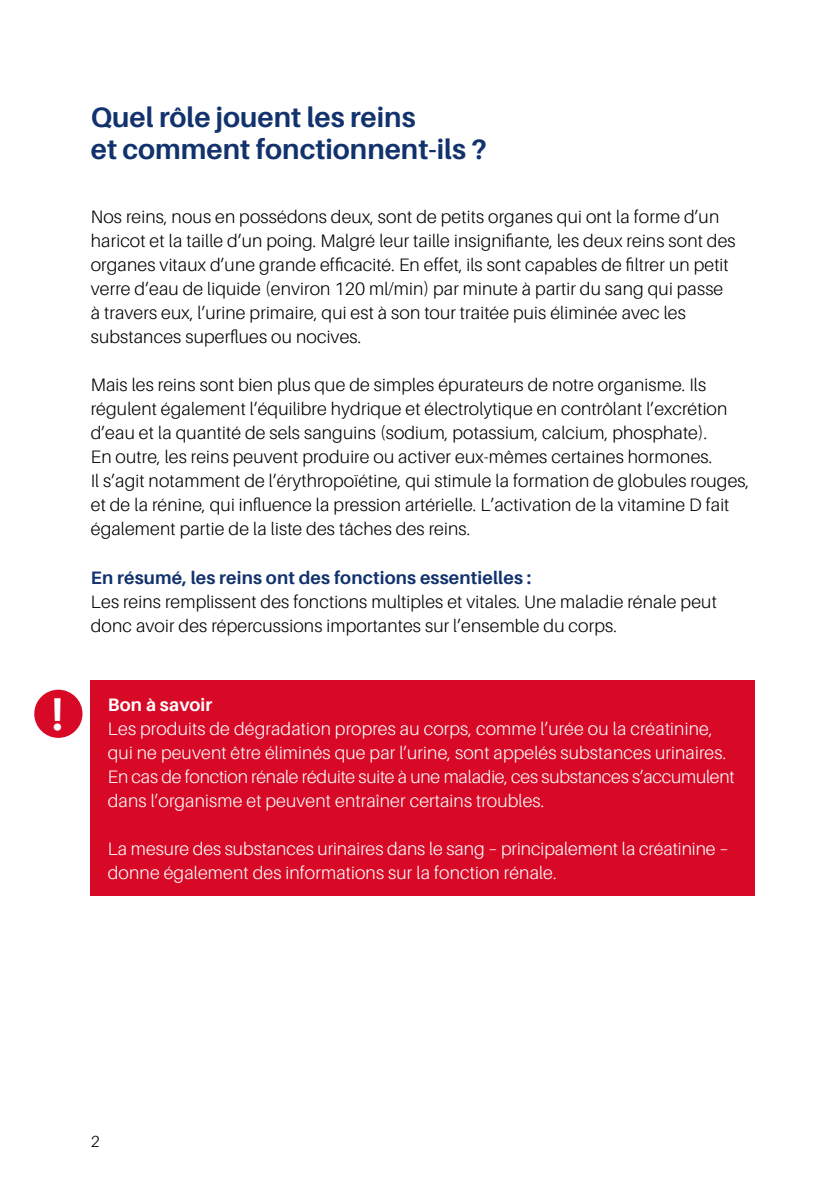
<style>
.page{position:relative;width:840px;height:1191px;background:#fff}
.page>*{position:absolute;margin:0;border:0;box-sizing:border-box;transform-origin:0 0}
.t1{font:700 46px "Aileron";color:#fff}
.t2{font:700 28px/32px "Aileron";color:#12326e}
.t3{font:300 18px/24px "Aileron";letter-spacing:.01em;color:#000}
.t4{font:300 18px/24px "Aileron";letter-spacing:.01em;color:#fff}
.t5{font:700 18px "Aileron";letter-spacing:.01em;color:#12326e}
.t6{font:700 18px "Aileron";letter-spacing:.01em;color:#fff}
.t7{font:300 16px "Aileron";color:#000}
</style>
<div class="page">
<div style="left:91px;top:679px;width:663px;height:216px;background:#d70926"></div>
<div style="left:34px;top:689px;width:48px;height:49px;background:#d70926;border-radius:50%"></div>
<h1 class="t1" style="left:51px;top:688px;width:14px">!</h1>
<h2 class="t2" style="left:91px;top:102px;width:397px">Quel rôle jouent les reins<br>et comment fonctionnent-ils ?</h2>
<p class="t3" style="left:91px;top:205px;width:646px">Nos reins, nous en possédons deux, sont de petits organes qui ont la forme d’un haricot et la taille d’un poing. Malgré leur taille insignifiante, les deux reins sont des organes vitaux d’une grande efficacité. En effet, ils sont capables de filtrer un petit verre d’eau de liquide (environ 120 ml/min) par minute à partir du sang qui passe à travers eux, l’urine primaire, qui est à son tour traitée puis éliminée avec les substances superflues ou nocives.</p>
<p class="t3" style="left:91px;top:373px;width:659px">Mais les reins sont bien plus que de simples épurateurs de notre organisme. Ils régulent également l’équilibre hydrique et électrolytique en contrôlant l’excrétion d’eau et la quantité de sels sanguins (sodium, potassium, calcium, phosphate).<br>En outre, les reins peuvent produire ou activer eux-mêmes certaines hormones.<br>Il s’agit notamment de l’érythropoïétine, qui stimule la formation de globules rouges, et de la rénine, qui influence la pression artérielle. L’activation de la vitamine D fait également partie de la liste des tâches des reins.</p>
<p class="t5" style="left:91px;top:567px;width:442px">En résumé, les reins ont des fonctions essentielles :</p>
<p class="t3" style="left:91px;top:589px;width:627px">Les reins remplissent des fonctions multiples et vitales. Une maladie rénale peut donc avoir des répercussions importantes sur l’ensemble du corps.</p>
<p class="t6" style="left:108px;top:694px;width:106px">Bon à savoir</p>
<p class="t4" style="left:108px;top:716px;width:628px">Les produits de dégradation propres au corps, comme l’urée ou la créatinine, qui ne peuvent être éliminés que par l’urine, sont appelés substances urinaires.<br>En cas de fonction rénale réduite suite à une maladie, ces substances s’accumulent dans l’organisme et peuvent entraîner certains troubles.</p>
<p class="t4" style="left:108px;top:836px;width:621px">La mesure des substances urinaires dans le sang – principalement la créatinine – donne également des informations sur la fonction rénale.</p>
<p class="t7" style="left:91px;top:1132px;width:10px">2</p>
</div>
